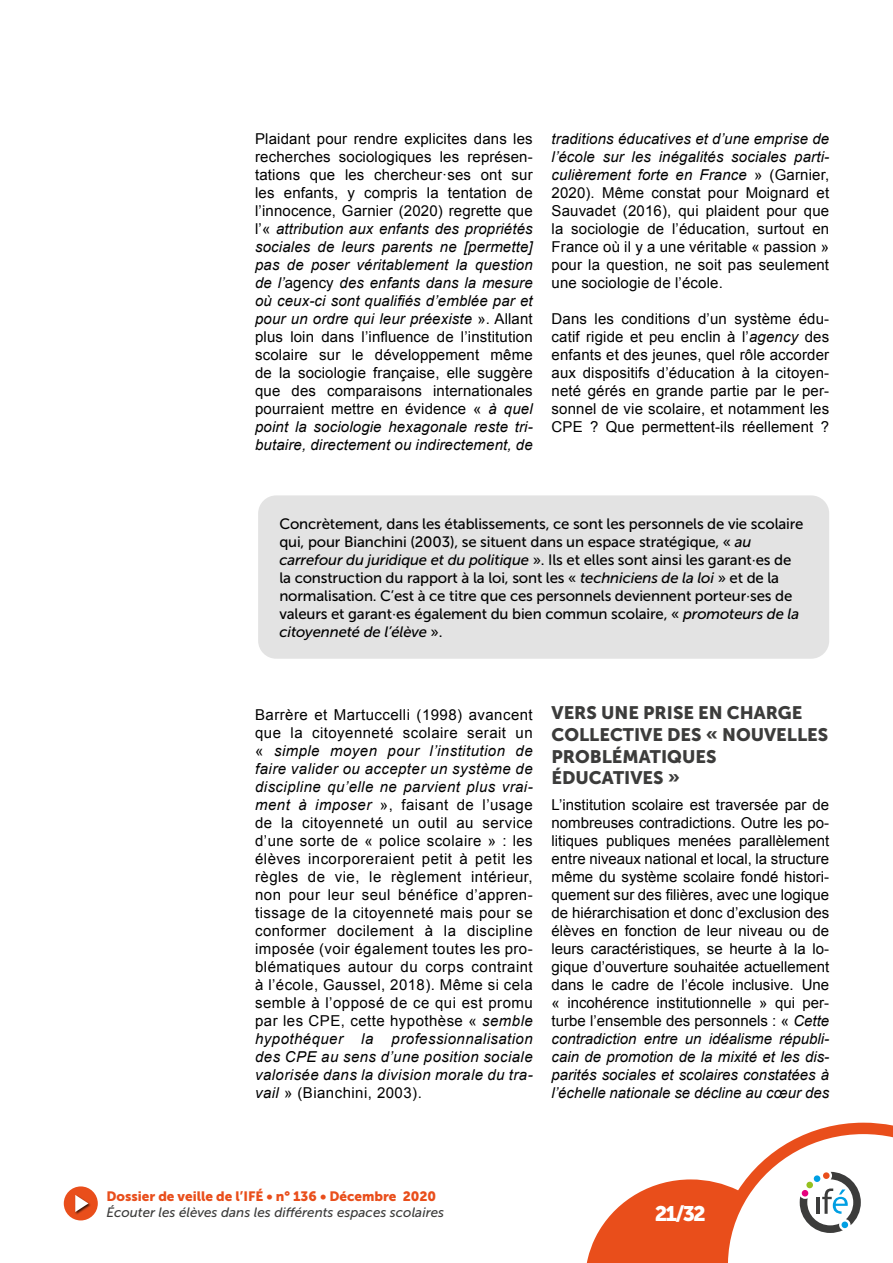
<style>
.page{position:relative;width:893px;height:1263px;background:#fff}
.page>*{position:absolute;margin:0;border:0;box-sizing:border-box;transform-origin:0 0}
.t1{font:21px "Museo Sans 900";color:#fff}
.Titre_3_Sous_Chapitr{font:18px/21.6px "Museo Sans 900";color:#3c3c3b}
.Corps{font:15px/18px "Arial";letter-spacing:.01em;color:#000;text-align:justify}
.Encadré{font:15px/18px "Museo Sans 500";letter-spacing:-.01em;color:#000}
.t2{font:italic 13.5px "Museo Sans 500";color:#3c3c3b}
.t3{font:13.5px "Museo Sans 900";color:#e94e1b}
.s1{font-style:italic}
</style>
<div class="page">
<div style="left:64px;top:1186px;width:34px;height:34px;background:#e94e1b;border-radius:50%"></div>
<div style="left:75px;top:1194px;width:17px;height:21px;background:#000;opacity:.75"></div>
<svg style="left:75px;top:1195px;width:13px;height:17px"></svg>
<svg style="left:587px;top:1123px;width:306px;height:140px"></svg>
<div style="left:806px;top:1181px;width:7px;height:7px;background:#95c11f;border-radius:50%"></div>
<div style="left:814px;top:1175px;width:6px;height:7px;background:#009fe3;border-radius:50%"></div>
<div style="left:823px;top:1172px;width:7px;height:7px;background:#e94e1b;border-radius:50%"></div>
<div style="left:841px;top:1221px;width:7px;height:7px;background:#009fe3;border-radius:50%"></div>
<div style="left:801px;top:1190px;width:7px;height:7px;background:#e6007d;border-radius:50%"></div>
<div style="left:258px;top:495px;width:571px;height:164px;background:#e3e3e3;border-radius:18px"></div>
<p class="Corps" style="left:255px;top:130px;width:279px">Plaidant pour rendre explicites dans les recherches sociologiques les représen&shy;tations que les chercheur·ses ont sur les enfants, y compris la tentation de l’innocence, Garnier (2020) regrette que l’« <span class="s1">attribution aux enfants des propriétés sociales de leurs parents ne [permette] pas de poser véritablement la question de l’</span>agency <span class="s1">des enfants dans la mesure où ceux-ci sont qualifiés d’emblée par et pour un ordre qui leur préexiste</span> ». Allant plus loin dans l’influence de l’institution scolaire sur le développement même de la sociologie française, elle suggère que des comparaisons internationales pourraient mettre en évidence « <span class="s1">à quel point la sociologie hexagonale reste tri&shy;butaire, directement ou indirectement, de</span></p>
<p class="Corps" style="left:551px;top:130px;width:279px"><span class="s1">traditions éducatives et d’une emprise de l’école sur les inégalités sociales parti&shy;culièrement forte en France</span> » (Garnier, 2020). Même constat pour Moignard et Sauvadet (2016), qui plaident pour que la sociologie de l’éducation, surtout en France où il y a une véritable « passion » pour la question, ne soit pas seulement une sociologie de l’école.</p>
<p class="Corps" style="left:551px;top:310px;width:279px">Dans les conditions d’un système édu&shy;catif rigide et peu enclin à l’<span class="s1">agency</span> des enfants et des jeunes, quel rôle accorder aux dispositifs d’éducation à la citoyen&shy;neté gérés en grande partie par le per&shy;sonnel de vie scolaire, et notamment les CPE ? Que permettent-ils réellement ?</p>
<p class="Encadré" style="left:279px;top:515px;width:526px">Concrètement, dans les établissements, ce sont les personnels de vie scolaire qui, pour Bianchini (2003), se situent dans un espace stratégique, « <span class="s1">au carrefour du juridique et du politique</span> ». Ils et elles sont ainsi les garant·es de la construction du rapport à la loi, sont les « <span class="s1">techniciens de la loi</span> » et de la normalisation. C’est à ce titre que ces personnels deviennent porteur·ses de valeurs et garant·es également du bien commun scolaire, « <span class="s1">promoteurs de la citoyenneté de l’élève</span> ».</p>
<p class="Corps" style="left:255px;top:706px;width:279px">Barrère et Martuccelli (1998) avancent que la citoyenneté scolaire serait un « <span class="s1">simple moyen pour l’institution de faire valider ou accepter un système de discipline qu’elle ne parvient plus vrai&shy;ment à imposer</span> », faisant de l’usage de la citoyenneté un outil au service d’une sorte de « police scolaire » : les élèves incorporeraient petit à petit les règles de vie, le règlement intérieur, non pour leur seul bénéfice d’appren&shy;tissage de la citoyenneté mais pour se conformer docilement à la discipline imposée (voir également toutes les pro&shy;blématiques autour du corps contraint à l’école, Gaussel, 2018). Même si cela semble à l’opposé de ce qui est promu par les CPE, cette hypothèse « <span class="s1">semble hypothéquer la professionnalisation des CPE au sens d’une position sociale valorisée dans la division morale du tra&shy;vail</span> » (Bianchini, 2003).</p>
<p class="Titre_3_Sous_Chapitr" style="left:551px;top:702px;width:278px">VERS UNE PRISE EN CHARGE<br>COLLECTIVE DES « NOUVELLES<br>PROBLÉMATIQUES<br>ÉDUCATIVES »</p>
<p class="Corps" style="left:551px;top:796px;width:279px">L’institution scolaire est traversée par de nombreuses contradictions. Outre les po&shy;litiques publiques menées parallèlement entre niveaux national et local, la structure même du système scolaire fondé histori&shy;quement sur des filières, avec une logique de hiérarchisation et donc d’exclusion des élèves en fonction de leur niveau ou de leurs caractéristiques, se heurte à la lo&shy;gique d’ouverture souhaitée actuellement dans le cadre de l’école inclusive. Une « incohérence institutionnelle » qui per&shy;turbe l’ensemble des personnels : « <span class="s1">Cette contradiction entre un idéalisme républi&shy;cain de promotion de la mixité et les dis&shy;parités sociales et scolaires constatées à l’échelle nationale se décline au cœur des</span></p>
<p class="t3" style="left:106px;top:1188px;width:331px">Dossier de veille de l’IFÉ • n° 136 • Décembre 2020</p>
<p class="t2" style="left:106px;top:1205px;width:339px">Écouter les élèves dans les différents espaces scolaires</p>
<h1 class="t1" style="left:655px;top:1202px;width:53px">21/32</h1>
</div>
